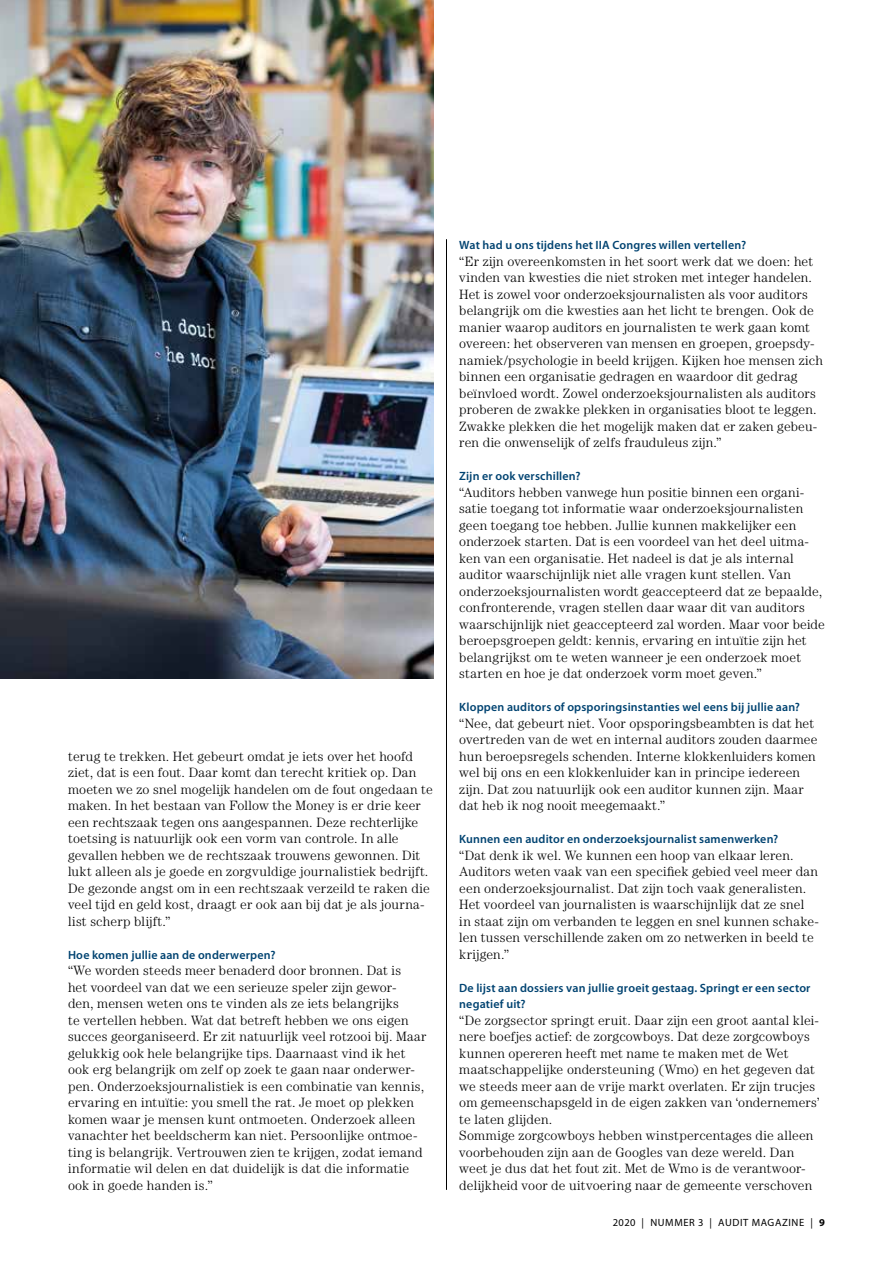
<style>
.page{position:relative;width:893px;height:1263px;background:#fff}
.page>*{position:absolute;margin:0;border:0;box-sizing:border-box;transform-origin:0 0}
.t1{font:300 13.5px/16.5px "Century LT";letter-spacing:.01em;color:#000}
.t2{font:600 12px/16.5px "Myriad Pro";letter-spacing:.015em;color:#004371}
.t3{font:10.5px "Myriad Pro";letter-spacing:.06em;color:#000}
.s1{font-weight:700}
</style>
<div class="page">
<hr style="left:446px;top:239px;width:1px;height:951px;background:#000">
<img style="left:0;top:0;width:434px;height:679px">
<p class="t1" style="left:68px;top:747px;width:366px">terug te trekken. Het gebeurt omdat je iets over het hoofd ziet, dat is een fout. Daar komt dan terecht kritiek op. Dan moeten we zo snel mogelijk handelen om de fout ongedaan te maken. In het bestaan van Follow the Money is er drie keer een rechtszaak tegen ons aangespannen. Deze rechterlijke toetsing is natuurlijk ook een vorm van controle. In alle gevallen hebben we de rechtszaak trouwens gewonnen. Dit lukt alleen als je goede en zorgvuldige journalistiek bedrijft.<br>De gezonde angst om in een rechtszaak verzeild te raken die veel tijd en geld kost, draagt er ook aan bij dat je als journa&shy;list scherp blijft.”</p>
<p class="t2" style="left:68px;top:946px;width:209px">Hoe komen jullie aan de onderwerpen?</p>
<p class="t1" style="left:68px;top:962px;width:360px">“We worden steeds meer benaderd door bronnen. Dat is<br>het voordeel van dat we een serieuze speler zijn gewor-<br>den, mensen weten ons te vinden als ze iets belangrijks<br>te vertellen hebben. Wat dat betreft hebben we ons eigen succes georganiseerd. Er zit natuurlijk veel rotzooi bij. Maar gelukkig ook hele belangrijke tips. Daarnaast vind ik het ook erg belangrijk om zelf op zoek te gaan naar onderwer&shy;pen. Onderzoeksjournalistiek is een combinatie van kennis, ervaring en intuïtie: you smell the rat. Je moet op plekken komen waar je mensen kunt ontmoeten. Onderzoek alleen vanachter het beeldscherm kan niet. Persoonlijke ontmoe&shy;ting is belangrijk. Vertrouwen zien te krijgen, zodat iemand informatie wil delen en dat duidelijk is dat die informatie ook in goede handen is.”</p>
<p class="t2" style="left:459px;top:236px;width:288px">Wat had u ons tijdens het IIA Congres willen vertellen?</p>
<p class="t1" style="left:459px;top:252px;width:365px">“Er zijn overeenkomsten in het soort werk dat we doen: het vinden van kwesties die niet stroken met integer handelen.<br>Het is zowel voor onderzoeksjournalisten als voor auditors belangrijk om die kwesties aan het licht te brengen. Ook de manier waarop auditors en journalisten te werk gaan komt overeen: het observeren van mensen en groepen, groepsdy&shy;namiek/psychologie in beeld krijgen. Kijken hoe mensen zich binnen een organisatie gedragen en waardoor dit gedrag beïnvloed wordt. Zowel onderzoeksjournalisten als auditors proberen de zwakke plekken in organisaties bloot te leggen.<br>Zwakke plekken die het mogelijk maken dat er zaken gebeu&shy;ren die onwenselijk of zelfs frauduleus zijn.”</p>
<p class="t2" style="left:459px;top:467px;width:123px">Zijn er ook verschillen?</p>
<p class="t1" style="left:459px;top:483px;width:367px">“Auditors hebben vanwege hun positie binnen een organi&shy;satie toegang tot informatie waar onderzoeksjournalisten geen toegang toe hebben. Jullie kunnen makkelijker een onderzoek starten. Dat is een voordeel van het deel uitma&shy;ken van een organisatie. Het nadeel is dat je als internal auditor waarschijnlijk niet alle vragen kunt stellen. Van onderzoeksjournalisten wordt geaccepteerd dat ze bepaalde, confronterende, vragen stellen daar waar dit van auditors waarschijnlijk niet geaccepteerd zal worden. Maar voor beide beroepsgroepen geldt: kennis, ervaring en intuïtie zijn het belangrijkst om te weten wanneer je een onderzoek moet starten en hoe je dat onderzoek vorm moet geven.”</p>
<p class="t2" style="left:459px;top:698px;width:342px">Kloppen auditors of opsporingsinstanties wel eens bij jullie aan?</p>
<p class="t1" style="left:459px;top:714px;width:360px">“Nee, dat gebeurt niet. Voor opsporingsbeambten is dat het overtreden van de wet en internal auditors zouden daarmee hun beroepsregels schenden. Interne klokkenluiders komen wel bij ons en een klokkenluider kan in principe iedereen zijn. Dat zou natuurlijk ook een auditor kunnen zijn. Maar dat heb ik nog nooit meegemaakt.”</p>
<p class="t2" style="left:459px;top:830px;width:321px">Kunnen een auditor en onderzoeksjournalist samenwerken?</p>
<p class="t1" style="left:459px;top:846px;width:361px">“Dat denk ik wel. We kunnen een hoop van elkaar leren.<br>Auditors weten vaak van een specifiek gebied veel meer dan een onderzoeksjournalist. Dat zijn toch vaak generalisten.<br>Het voordeel van journalisten is waarschijnlijk dat ze snel in staat zijn om verbanden te leggen en snel kunnen schake&shy;len tussen verschillende zaken om zo netwerken in beeld te krijgen.”</p>
<p class="t2" style="left:459px;top:979px;width:353px">De lijst aan dossiers van jullie groeit gestaag. Springt er een sector negatief uit?</p>
<p class="t1" style="left:459px;top:1011px;width:362px">“De zorgsector springt eruit. Daar zijn een groot aantal klei&shy;nere boefjes actief: de zorgcowboys. Dat deze zorgcowboys kunnen opereren heeft met name te maken met de Wet maatschappelijke ondersteuning (Wmo) en het gegeven dat we steeds meer aan de vrije markt overlaten. Er zijn trucjes om gemeenschapsgeld in de eigen zakken van ‘ondernemers’ te laten glijden.<br>Sommige zorgcowboys hebben winstpercentages die alleen voorbehouden zijn aan de Googles van deze wereld. Dan weet je dus dat het fout zit. Met de Wmo is de verantwoor&shy;delijkheid voor de uitvoering naar de gemeente verschoven</p>
<p class="t3" style="left:613px;top:1216px;width:214px">2020 | NUMMER 3 | AUDIT MAGAZINE | <span class="s1">9</span></p>
</div>
